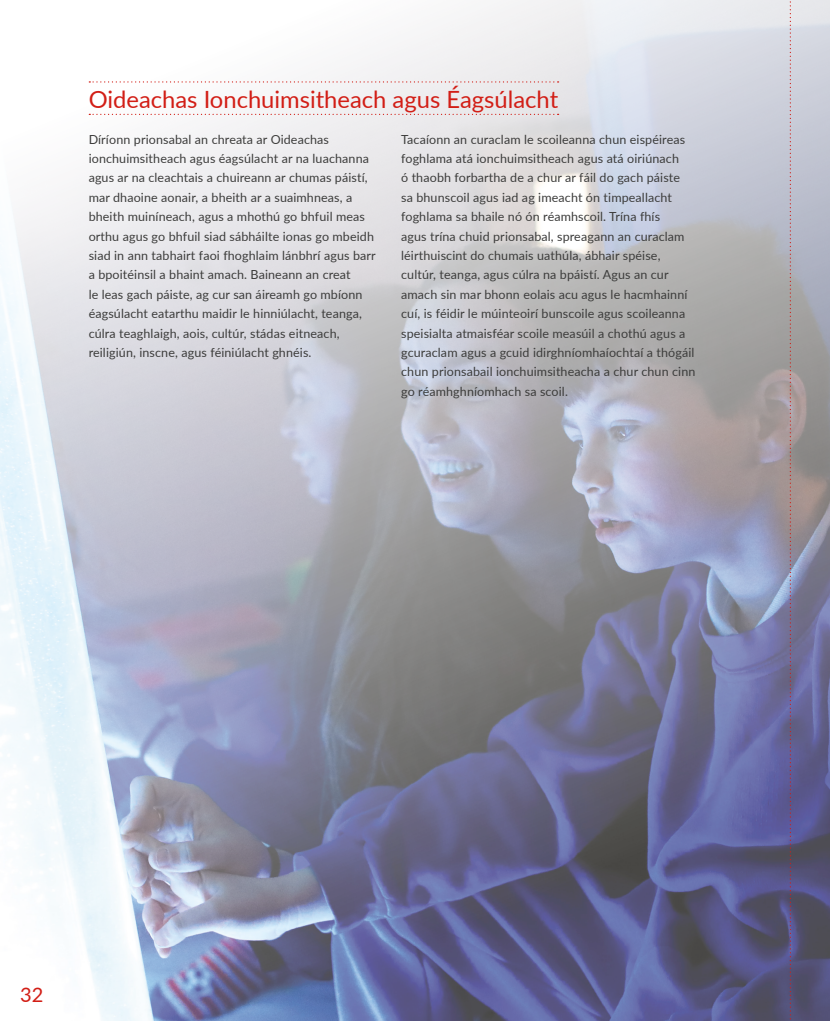
<style>
.page{position:relative;width:830px;height:1021px;background:#fff}
.page>*{position:absolute;margin:0;border:0;box-sizing:border-box;transform-origin:0 0}
.t1{font:23.75px "Lato";color:#d21e16}
.t2{font:20px "Lato";color:#d21e16}
.t3{font:12.5px/19.4px "Lato";letter-spacing:.01em;color:#3c3c3b}
</style>
<div class="page">
<img style="left:0;top:0;width:829px;height:1020px">
<svg style="left:89px;top:81px;width:469px;height:2px"></svg>
<svg style="left:89px;top:114px;width:469px;height:1px"></svg>
<svg style="left:789px;top:0;width:2px;height:1021px;background:#997d90"></svg>
<h1 class="t1" style="left:89px;top:82px;width:471px">Oideachas Ionchuimsitheach agus Éagsúlacht</h1>
<p class="t3" style="left:89px;top:129px;width:288px">Díríonn prionsabal an chreata ar Oideachas ionchuimsitheach agus éagsúlacht ar na luachanna agus ar na cleachtais a chuireann ar chumas páistí, mar dhaoine aonair, a bheith ar a suaimhneas, a bheith muiníneach, agus a mhothú go bhfuil meas orthu agus go bhfuil siad sábháilte ionas go mbeidh siad in ann tabhairt faoi fhoghlaim lánbhrí agus barr a bpoitéinsil a bhaint amach. Baineann an creat<br>le leas gach páiste, ag cur san áireamh go mbíonn éagsúlacht eatarthu maidir le hinniúlacht, teanga, cúlra teaghlaigh, aois, cultúr, stádas eitneach, reiligiún, inscne, agus féiniúlacht ghnéis.</p>
<p class="t3" style="left:401px;top:129px;width:295px">Tacaíonn an curaclam le scoileanna chun eispéireas foghlama atá ionchuimsitheach agus atá oiriúnach<br>ó thaobh forbartha de a chur ar fáil do gach páiste<br>sa bhunscoil agus iad ag imeacht ón timpeallacht foghlama sa bhaile nó ón réamhscoil. Trína fhís<br>agus trína chuid prionsabal, spreagann an curaclam léirthuiscint do chumais uathúla, ábhair spéise, cultúr, teanga, agus cúlra na bpáistí. Agus an cur amach sin mar bhonn eolais acu agus le hacmhainní cuí, is féidir le múinteoirí bunscoile agus scoileanna speisialta atmaisféar scoile measúil a chothú agus a gcuraclam agus a gcuid idirghníomhaíochtaí a thógáil chun prionsabail ionchuimsitheacha a chur chun cinn go réamhghníomhach sa scoil.</p>
<h2 class="t2" style="left:20px;top:980px;width:25px">32</h2>
</div>
